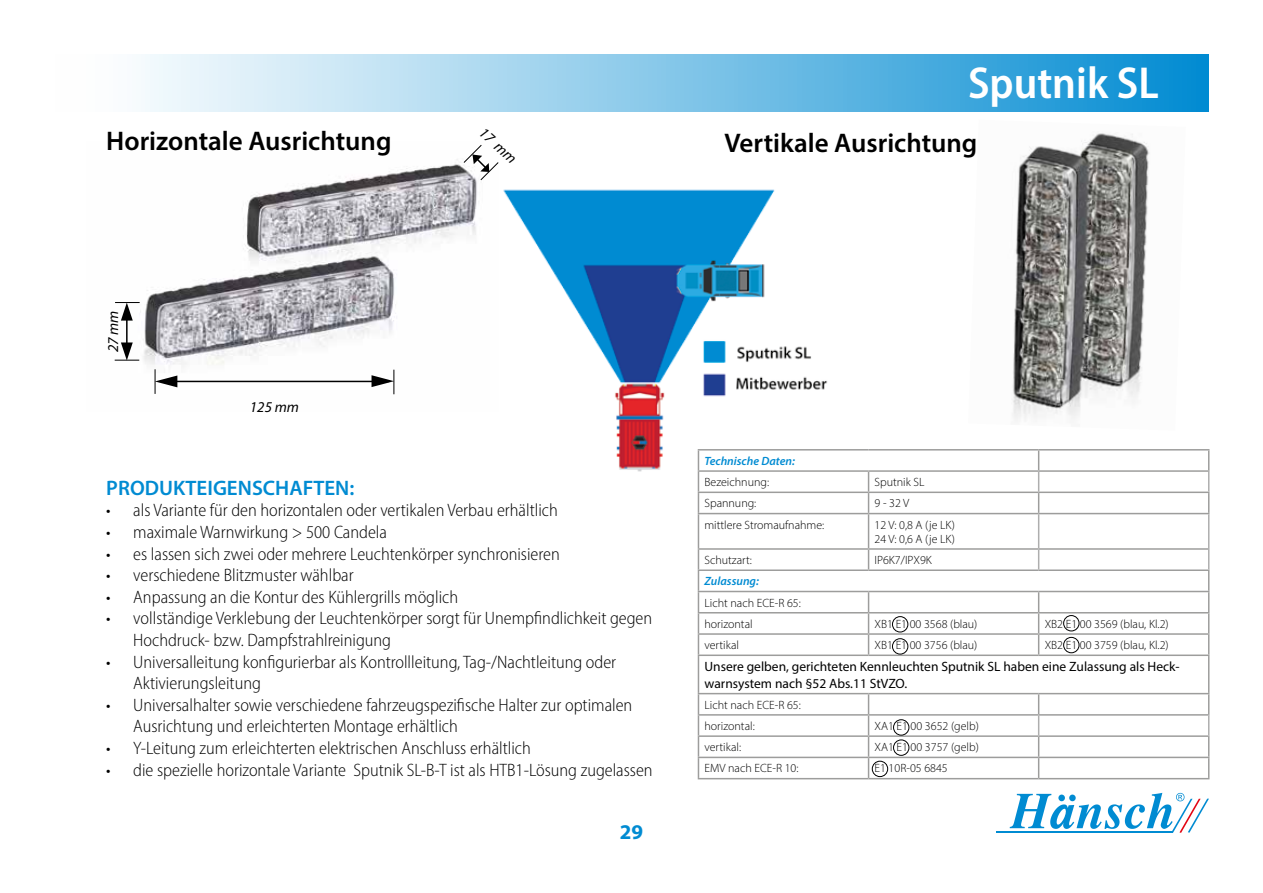
<style>
.page{position:relative;width:1263px;height:893px;background:#fff}
.page>*{position:absolute;margin:0;border:0;box-sizing:border-box;transform-origin:0 0}
.t1{font:600 semi-condensed 45px "Myriad Pro";color:#fff}
.t2{font:600 27px "Myriad Pro";color:#000}
.t3{font:600 21px "Myriad Pro";color:#008bd2}
.t4{font:700 21px "Myriad Pro";color:#008bd2}
.t5{font:300 semi-condensed 18px/21.6px "Myriad Pro";color:#000}
.t6{font:italic 15px "Myriad Pro";color:#000}
.t7{font:13.5px/16.2px "Myriad Pro";color:#000}
.t8{font:300 12px/21.3px "Myriad Pro";color:#000}
.t9{font:italic 600 12px "Myriad Pro";color:#008bd2}
</style>
<div class="page">
<hr style="left:996px;top:831px;width:177px;height:2px;background:#008bd2">
<svg style="left:1010px;top:793px;width:199px;height:40px"></svg>
<div style="left:54px;top:54px;width:1155px;height:58px;background:linear-gradient(to right,#fff,#078ed3)"></div>
<img style="left:503px;top:189px;width:325px;height:295px">
<img style="left:114px;top:159px;width:363px;height:236px">
<hr style="left:163px;top:381px;width:226px;height:1px;background:#000">
<svg style="left:155px;top:369px;width:22px;height:25px"></svg>
<svg style="left:371px;top:370px;width:23px;height:24px"></svg>
<hr style="left:126px;top:307px;width:2px;height:47px;background:#000">
<svg style="left:115px;top:342px;width:24px;height:19px"></svg>
<svg style="left:115px;top:302px;width:25px;height:19px"></svg>
<svg style="left:463px;top:145px;width:36px;height:36px"></svg>
<img style="left:1012px;top:133px;width:138px;height:288px">
<hr style="left:1038px;top:514px;width:1px;height:34px;background:#aeaeae">
<svg style="left:1038px;top:550px;width:1px;height:19px"></svg>
<hr style="left:868px;top:470px;width:171px;height:2px;background:#9d9d9c">
<hr style="left:1039px;top:470px;width:170px;height:2px;background:#9d9d9c">
<hr style="left:868px;top:492px;width:171px;height:1px;background:#9d9d9c">
<hr style="left:1039px;top:492px;width:170px;height:1px;background:#9d9d9c">
<svg style="left:1038px;top:451px;width:1px;height:62px"></svg>
<hr style="left:868px;top:569px;width:171px;height:2px;background:#9d9d9c">
<hr style="left:1039px;top:569px;width:170px;height:2px;background:#9d9d9c">
<svg style="left:1038px;top:592px;width:1px;height:62px"></svg>
<hr style="left:868px;top:591px;width:171px;height:1px;background:#9d9d9c">
<hr style="left:1039px;top:591px;width:170px;height:1px;background:#9d9d9c">
<hr style="left:868px;top:612px;width:171px;height:1px;background:#9d9d9c">
<hr style="left:1039px;top:612px;width:170px;height:1px;background:#9d9d9c">
<hr style="left:868px;top:633px;width:171px;height:2px;background:#9d9d9c">
<hr style="left:1039px;top:633px;width:170px;height:2px;background:#9d9d9c">
<hr style="left:868px;top:654px;width:171px;height:2px;background:#9d9d9c">
<hr style="left:1039px;top:654px;width:170px;height:2px;background:#9d9d9c">
<hr style="left:868px;top:693px;width:171px;height:1px;background:#9d9d9c">
<hr style="left:1039px;top:693px;width:170px;height:1px;background:#9d9d9c">
<hr style="left:868px;top:714px;width:171px;height:2px;background:#9d9d9c">
<hr style="left:1039px;top:714px;width:170px;height:2px;background:#9d9d9c">
<hr style="left:868px;top:735px;width:171px;height:2px;background:#9d9d9c">
<hr style="left:1039px;top:735px;width:170px;height:2px;background:#9d9d9c">
<hr style="left:868px;top:757px;width:171px;height:1px;background:#9d9d9c">
<hr style="left:1039px;top:757px;width:170px;height:1px;background:#9d9d9c">
<svg style="left:1038px;top:694px;width:1px;height:84px"></svg>
<hr style="left:698px;top:470px;width:170px;height:2px;background:#9d9d9c">
<hr style="left:698px;top:492px;width:170px;height:1px;background:#9d9d9c">
<svg style="left:868px;top:472px;width:1px;height:41px"></svg>
<hr style="left:868px;top:513px;width:171px;height:1px;background:#9d9d9c">
<hr style="left:1039px;top:513px;width:170px;height:1px;background:#9d9d9c">
<hr style="left:868px;top:548px;width:171px;height:2px;background:#9d9d9c">
<hr style="left:1039px;top:548px;width:169px;height:2px;background:#9d9d9c">
<hr style="left:698px;top:513px;width:170px;height:1px;background:#9d9d9c">
<hr style="left:868px;top:514px;width:1px;height:34px;background:#9d9d9c">
<hr style="left:698px;top:548px;width:170px;height:2px;background:#9d9d9c">
<svg style="left:868px;top:550px;width:1px;height:19px"></svg>
<hr style="left:698px;top:569px;width:170px;height:2px;background:#9d9d9c">
<hr style="left:698px;top:591px;width:170px;height:1px;background:#9d9d9c">
<hr style="left:698px;top:612px;width:170px;height:1px;background:#9d9d9c">
<hr style="left:698px;top:633px;width:170px;height:2px;background:#9d9d9c">
<svg style="left:868px;top:592px;width:1px;height:62px"></svg>
<hr style="left:698px;top:654px;width:170px;height:2px;background:#9d9d9c">
<hr style="left:698px;top:693px;width:170px;height:1px;background:#9d9d9c">
<hr style="left:698px;top:714px;width:170px;height:2px;background:#9d9d9c">
<hr style="left:698px;top:735px;width:170px;height:2px;background:#9d9d9c">
<hr style="left:698px;top:757px;width:170px;height:1px;background:#9d9d9c">
<svg style="left:868px;top:694px;width:1px;height:84px"></svg>
<hr style="left:698px;top:449px;width:170px;height:2px;background:#9d9d9c">
<hr style="left:868px;top:449px;width:171px;height:2px;background:#9d9d9c">
<hr style="left:1039px;top:449px;width:170px;height:2px;background:#9d9d9c">
<svg style="left:698px;top:451px;width:1px;height:62px"></svg>
<hr style="left:698px;top:514px;width:1px;height:34px;background:#9d9d9c">
<svg style="left:698px;top:550px;width:1px;height:104px"></svg>
<hr style="left:698px;top:656px;width:1px;height:37px;background:#9d9d9c">
<hr style="left:1208px;top:656px;width:1px;height:37px;background:#9d9d9c">
<svg style="left:698px;top:694px;width:1px;height:84px"></svg>
<hr style="left:698px;top:778px;width:170px;height:1px;background:#9d9d9c">
<hr style="left:868px;top:778px;width:171px;height:1px;background:#9d9d9c">
<hr style="left:1039px;top:778px;width:170px;height:1px;background:#9d9d9c">
<svg style="left:1208px;top:451px;width:1px;height:62px"></svg>
<hr style="left:1208px;top:514px;width:1px;height:35px;background:#aeaeae">
<svg style="left:1208px;top:549px;width:1px;height:105px"></svg>
<svg style="left:1208px;top:694px;width:1px;height:84px"></svg>
<div style="left:872px;top:761px;width:16px;height:16px;border:1px solid #000;border-radius:50%"></div>
<div style="left:893px;top:719px;width:16px;height:16px;border:1px solid #000;border-radius:50%"></div>
<div style="left:893px;top:740px;width:16px;height:15px;border:1px solid #000;border-radius:50%"></div>
<div style="left:892px;top:616px;width:16px;height:16px;border:1px solid #000;border-radius:50%"></div>
<div style="left:892px;top:638px;width:16px;height:16px;border:1px solid #000;border-radius:50%"></div>
<div style="left:1063px;top:615px;width:16px;height:16px;border:1px solid #000;border-radius:50%"></div>
<div style="left:1063px;top:637px;width:16px;height:16px;border:1px solid #000;border-radius:50%"></div>
<h1 class="t1" style="left:968px;top:54px;width:192px">Sputnik SL</h1>
<p class="t6" style="left:488px;top:124px;width:46px;rotate:42deg">17 mm</p>
<h2 class="t2" style="left:106px;top:124px;width:287px">Horizontale Ausrichtung</h2>
<h2 class="t2" style="left:724px;top:125px;width:255px">Vertikale Ausrichtung</h2>
<p class="t6" style="left:104px;top:352px;width:43px;rotate:-90deg">27 mm</p>
<p class="t6" style="left:250px;top:397px;width:51px">125 mm</p>
<p class="t3" style="left:106px;top:474px;width:250px">PRODUKTEIGENSCHAFTEN:</p>
<p class="t5" style="left:106px;top:499px;width:453px">• als Variante für den horizontalen oder vertikalen Verbau erhältlich</p>
<p class="t5" style="left:106px;top:521px;width:282px">• maximale Warnwirkung &gt; 500 Candela</p>
<p class="t5" style="left:106px;top:543px;width:455px">• es lassen sich zwei oder mehrere Leuchtenkörper synchronisieren</p>
<p class="t5" style="left:106px;top:564px;width:249px">• verschiedene Blitzmuster wählbar</p>
<p class="t5" style="left:106px;top:586px;width:353px">• Anpassung an die Kontur des Kühlergrills möglich</p>
<p class="t5" style="left:133px;top:607px;width:520px;text-indent:-27px">• vollständige Verklebung der Leuchtenkörper sorgt für Unempfindlichkeit gegen<br>Hochdruck- bzw. Dampfstrahlreinigung</p>
<p class="t5" style="left:133px;top:651px;width:484px;text-indent:-27px">• Universalleitung konfigurierbar als Kontrollleitung, Tag-/Nachtleitung oder<br>Aktivierungsleitung</p>
<p class="t5" style="left:133px;top:694px;width:501px;text-indent:-27px">• Universalhalter sowie verschiedene fahrzeugspezifische Halter zur optimalen<br>Ausrichtung und erleichterten Montage erhältlich</p>
<p class="t5" style="left:106px;top:737px;width:426px">• Y-Leitung zum erleichterten elektrischen Anschluss erhältlich</p>
<p class="t5" style="left:106px;top:759px;width:548px">• die spezielle horizontale Variante Sputnik SL-B-T ist als HTB1-Lösung zugelassen</p>
<p class="t4" style="left:620px;top:818px;width:25px">29</p>
<p class="t9" style="left:704px;top:453px;width:92px">Technische Daten:</p>
<p class="t8" style="left:704px;top:471px;width:66px">Bezeichnung:</p>
<p class="t8" style="left:874px;top:471px;width:51px">Sputnik SL</p>
<p class="t8" style="left:704px;top:493px;width:53px">Spannung:</p>
<p class="t8" style="left:874px;top:493px;width:36px">9 - 32 V</p>
<p class="t8" style="left:704px;top:514px;width:121px">mittlere Stromaufnahme:</p>
<p class="t8" style="left:874px;top:517px;width:82px;line-height:14.4px">12 V: 0,8 A (je LK)<br>24 V: 0,6 A (je LK)</p>
<p class="t8" style="left:704px;top:549px;width:49px">Schutzart:</p>
<p class="t8" style="left:874px;top:549px;width:59px">IP6K7/IPX9K</p>
<p class="t9" style="left:704px;top:574px;width:56px">Zulassung:</p>
<p class="t8" style="left:704px;top:592px;width:98px">Licht nach ECE-R 65: horizontal</p>
<p class="t8" style="left:874px;top:613px;width:104px">XB1 E1 00 3568 (blau)</p>
<p class="t8" style="left:1045px;top:613px;width:126px">XB2 E1 00 3569 (blau, Kl.2)</p>
<p class="t8" style="left:704px;top:634px;width:36px">vertikal</p>
<p class="t8" style="left:874px;top:634px;width:104px">XB1 E1 00 3756 (blau)</p>
<p class="t8" style="left:1045px;top:634px;width:126px">XB2 E1 00 3759 (blau, Kl.2)</p>
<p class="t7" style="left:704px;top:659px;width:477px">Unsere gelben, gerichteten Kennleuchten Sputnik SL haben eine Zulassung als Heck&shy;warnsystem nach §52 Abs.11 StVZO.</p>
<p class="t8" style="left:704px;top:694px;width:98px">Licht nach ECE-R 65: horizontal:</p>
<p class="t8" style="left:874px;top:715px;width:106px">XA1 E1 00 3652 (gelb)</p>
<p class="t8" style="left:704px;top:736px;width:38px">vertikal:</p>
<p class="t8" style="left:874px;top:736px;width:106px">XA1 E1 00 3757 (gelb)</p>
<p class="t8" style="left:704px;top:758px;width:96px">EMV nach ECE-R 10:</p>
<p class="t8" style="left:874px;top:758px;width:75px">E1 10R-05 6845</p>
</div>
